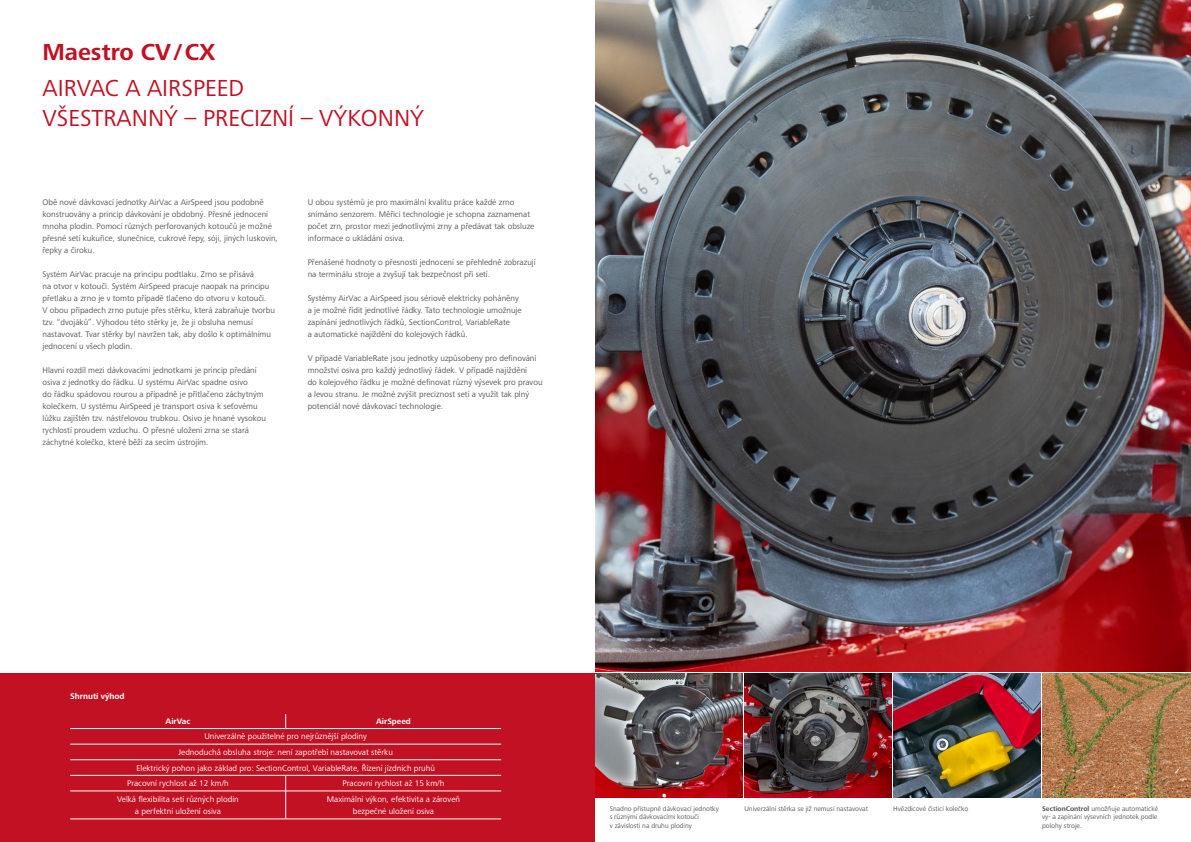
<style>
.page{position:relative;width:1191px;height:842px;background:#fff}
.page>*{position:absolute;margin:0;border:0;box-sizing:border-box;transform-origin:0 0}
.t1{font:24px/30px "Frutiger Next LTW1 G";color:#c11123}
.t2{font:700 24px "Frutiger Next LTW1 G";color:#c11123}
.t3{font:8.5px/12px "Frutiger Next LTW1 G";color:#555756}
.t4{font:8.5px/12px "Frutiger Next LTW1 G";color:#fff;text-align:center}
.t5{font:700 8.5px "Frutiger Next LTW1 G";color:#fff}
.t6{font:700 8.3px "Frutiger Next LTW1 G";color:#fff}
.t7{font:7px/8.5px "Frutiger Next LTW1 G";color:#555756}
.s1{font-weight:700}
</style>
<div class="page">
<div style="left:0;top:673px;width:594px;height:169px;background:#c11123"></div>
<img style="left:1042px;top:673px;width:149px;height:124px">
<img style="left:595px;top:0;width:596px;height:672px">
<img style="left:595px;top:673px;width:296px;height:124px">
<img style="left:893px;top:673px;width:147px;height:124px">
<hr style="left:70px;top:728px;width:216px;height:1px;background:#fff">
<hr style="left:286px;top:728px;width:215px;height:1px;background:#fff">
<hr style="left:70px;top:744px;width:216px;height:1px;background:#fff">
<hr style="left:286px;top:744px;width:215px;height:1px;background:#fff">
<hr style="left:70px;top:759px;width:216px;height:1px;background:#fff">
<hr style="left:286px;top:759px;width:215px;height:1px;background:#fff">
<hr style="left:70px;top:775px;width:216px;height:1px;background:#fff">
<hr style="left:70px;top:791px;width:216px;height:1px;background:#fff">
<hr style="left:286px;top:791px;width:215px;height:1px;background:#fff">
<hr style="left:70px;top:819px;width:216px;height:1px;background:#fff">
<hr style="left:286px;top:819px;width:215px;height:1px;background:#fff">
<hr style="left:286px;top:775px;width:215px;height:1px;background:#fff">
<svg style="left:285px;top:714px;width:1px;height:14px"></svg>
<svg style="left:285px;top:775px;width:1px;height:44px"></svg>
<h1 class="t2" style="left:43px;top:38px;width:174px">Maestro CV/CX</h1>
<h1 class="t1" style="left:43px;top:73px;width:383px">AIRVAC A AIRSPEED<br>VŠESTRANNÝ – PRECIZNÍ – VÝKONNÝ</h1>
<p class="t3" style="left:43px;top:196px;width:237px">Obě nové dávkovací jednotky AirVac a AirSpeed jsou podobně konstruovány a princip dávkování je obdobný. Přesné jednocení mnoha plodin. Pomocí různých perforovaných kotoučů je možné přesné setí kukuřice, slunečnice, cukrové řepy, sóji, jiných luskovin, řepky a čiroku.</p>
<p class="t3" style="left:43px;top:268px;width:234px">Systém AirVac pracuje na principu podtlaku. Zrno se přisává<br>na otvor v kotouči. Systém AirSpeed pracuje naopak na principu přetlaku a zrno je v tomto případě tlačeno do otvoru v kotouči.<br>V obou případech zrno putuje přes stěrku, která zabraňuje tvorbu tzv. “dvojáků”. Výhodou této stěrky je, že ji obsluha nemusí nastavovat. Tvar stěrky byl navržen tak, aby došlo k optimálnímu jednocení u všech plodin.</p>
<p class="t3" style="left:43px;top:364px;width:225px">Hlavní rozdíl mezi dávkovacími jednotkami je princip předání osiva z jednotky do řádku. U systému AirVac spadne osivo<br>do řádku spádovou rourou a případně je přitlačeno záchytným kolečkem. U systému AirSpeed je transport osiva k seťovému lůžku zajištěn tzv. nástřelovou trubkou. Osivo je hnané vysokou rychlostí proudem vzduchu. O přesné uložení zrna se stará záchytné kolečko, které běží za secím ústrojím.</p>
<p class="t3" style="left:308px;top:196px;width:228px">U obou systémů je pro maximální kvalitu práce každé zrno snímáno senzorem. Měřicí technologie je schopna zaznamenat počet zrn, prostor mezi jednotlivými zrny a předávat tak obsluze informace o ukládání osiva.</p>
<p class="t3" style="left:308px;top:256px;width:229px">Přenášené hodnoty o přesnosti jednocení se přehledně zobrazují na terminálu stroje a zvyšují tak bezpečnost při setí.</p>
<p class="t3" style="left:308px;top:292px;width:215px">Systémy AirVac a AirSpeed jsou sériově elektricky poháněny a je možné řídit jednotlivé řádky. Tato technologie umožnuje zapínání jednotlivých řádků, SectionControl, VariableRate<br>a automatické najíždění do kolejových řádků.</p>
<p class="t3" style="left:308px;top:352px;width:236px">V případě VariableRate jsou jednotky uzpůsobeny pro definování množství osiva pro každý jednotlivý řádek. V případě najíždění<br>do kolejového řádku je možné definovat různý výsevek pro pravou a levou stranu. Je možné zvýšit preciznost setí a využít tak plný potenciál nové dávkovací technologie.</p>
<p class="t5" style="left:70px;top:692px;width:56px">Shrnutí výhod</p>
<p class="t6" style="left:165px;top:717px;width:26px">AirVac</p>
<p class="t6" style="left:376px;top:717px;width:36px">AirSpeed</p>
<p class="t4" style="left:204px;top:731px;width:164px">Univerzálně použitelné pro nejrůznější plodiny</p>
<p class="t4" style="left:178px;top:746px;width:216px">Jednoduchá obsluha stroje: není zapotřebí nastavovat stěrku</p>
<p class="t4" style="left:136px;top:762px;width:300px">Elektrický pohon jako základ pro: SectionControl, VariableRate, Řízení jízdních pruhů</p>
<p class="t4" style="left:127px;top:778px;width:103px">Pracovní rychlost až 12 km/h</p>
<p class="t4" style="left:342px;top:778px;width:103px">Pracovní rychlost až 15 km/h</p>
<p class="t4" style="left:117px;top:793px;width:123px">Velká flexibilita setí různých plodin a perfektní uložení osiva</p>
<p class="t4" style="left:327px;top:793px;width:135px">Maximální výkon, efektivita a zároveň bezpečné uložení osiva</p>
<p class="t7" style="left:609px;top:804px;width:111px">Snadno přístupné dávkovací jednotky s různými dávkovacími kotouči<br>v závislosti na druhu plodiny</p>
<p class="t7" style="left:744px;top:804px;width:125px">Univerzální stěrka se již nemusí nastavovat</p>
<p class="t7" style="left:893px;top:804px;width:76px">Hvězdicové čisticí kolečko</p>
<p class="t7" style="left:1042px;top:804px;width:118px;text-align:justify"><span class="s1">SectionControl</span> umožňuje automatické vy- a zapínání výsevních jednotek podle polohy stroje.</p>
</div>
